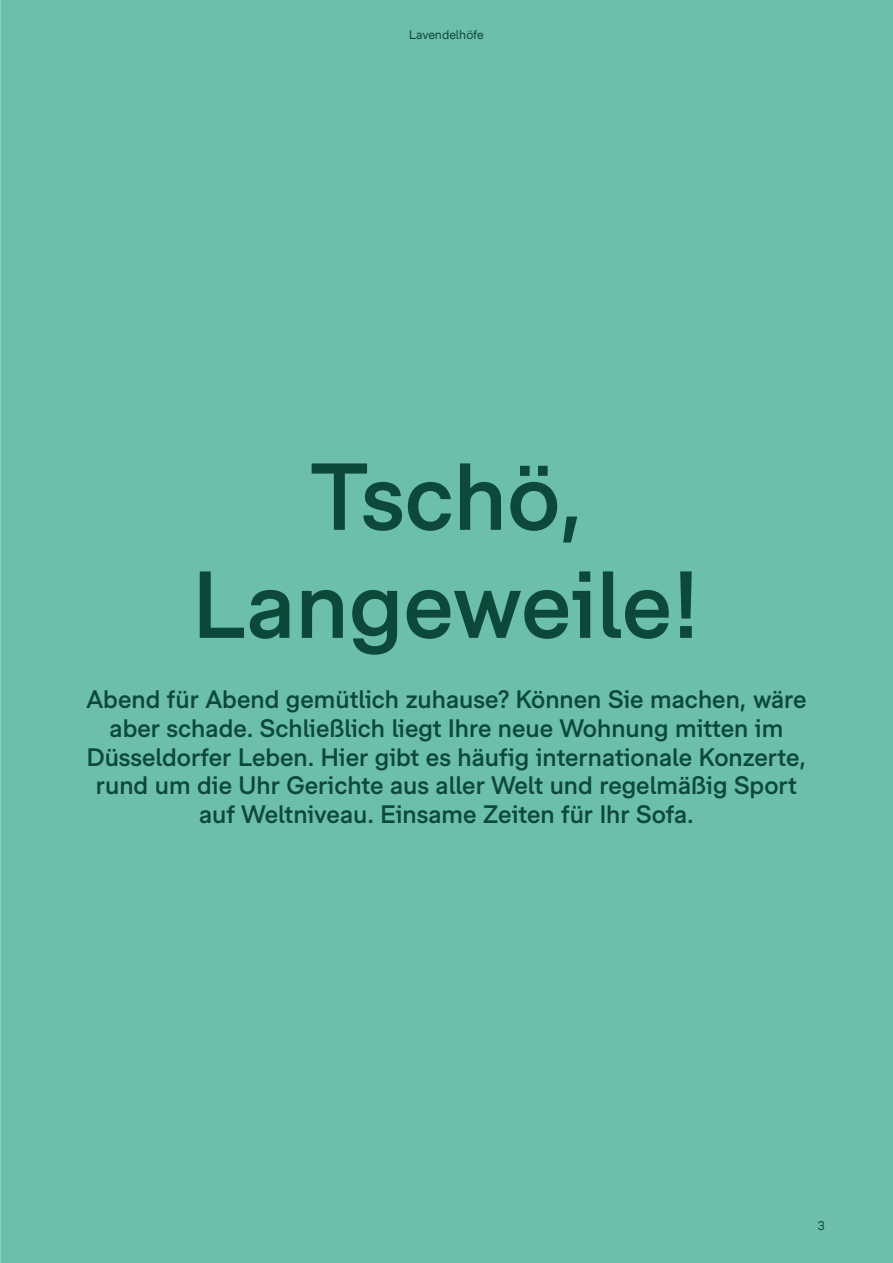
<style>
.page{position:relative;width:893px;height:1263px;background:#6dbfad}
.page>*{position:absolute;margin:0;border:0;box-sizing:border-box;transform-origin:0 0}
.t1{font:500 90px/108px "Bonava Sans";color:#0d493b;text-align:center}
.t2{font:500 24px/28.8px "Bonava Sans";color:#0d493b;text-align:center}
.t3{font:12px "Bonava Sans";color:#0d493b}
</style>
<div class="page">
<p class="t3" style="left:409px;top:27px;width:76px">Lavendelhöfe</p>
<h1 class="t1" style="left:193px;top:441px;width:508px">Tschö,<br>Langeweile!</h1>
<p class="t2" style="left:86px;top:684px;width:722px">Abend für Abend gemütlich zuhause? Können Sie machen, wäre aber schade. Schließlich liegt Ihre neue Wohnung mitten im Düsseldorfer Leben. Hier gibt es häufig internationale Konzerte, rund um die Uhr Gerichte aus aller Welt und regelmäßig Sport auf Weltniveau. Einsame Zeiten für Ihr Sofa.</p>
<p class="t3" style="left:817px;top:1219px;width:9px">3</p>
</div>
